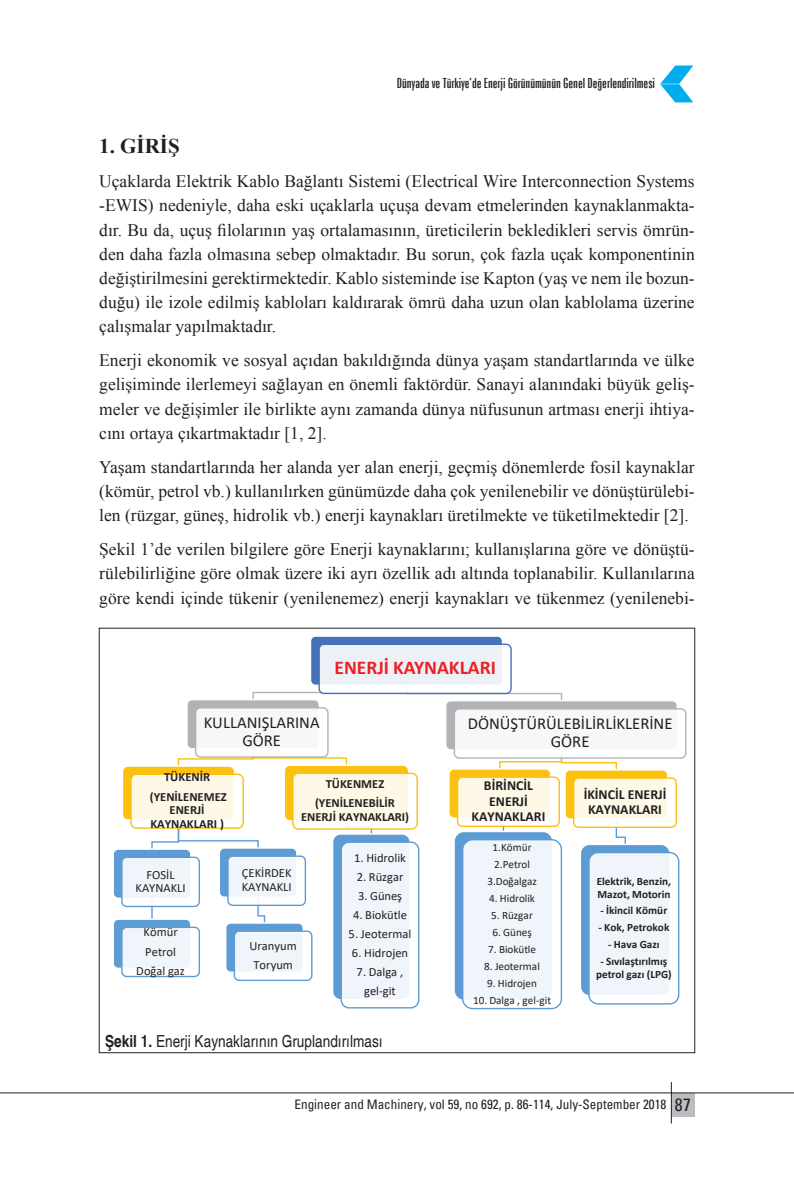
<style>
.page{position:relative;width:794px;height:1191px;background:#fff}
.page>*{position:absolute;margin:0;border:0;box-sizing:border-box;transform-origin:0 0}
.t1{font:700 21px "Times New Roman";color:#231f20}
.t2{font:700 19.6px "Calibri";color:#ee1f23}
.t3{font:17.5px/24.2px "Times New Roman";color:#231f20;text-align:justify}
.t4{font:16.62px/18.4px "Calibri";color:#231f20;text-align:center}
.t5{font:condensed 16.62px "Helvetica";color:#231f20}
.t6{font:extra-condensed 14px "Zurich BT";letter-spacing:-.005em;color:#231f20}
.t7{font:700 13.83px/15.2px "Calibri";color:#231f20;text-align:center}
.t8{font:condensed 13.12px "Univers";color:#231f20}
.t9{font:12.6px/19.1px "Calibri";color:#231f20;text-align:center}
.t10{font:700 12.6px/19.2px "Calibri";color:#231f20;text-align:center}
.t11{font:11.2px/17px "Calibri";letter-spacing:-.005em;color:#231f20;text-align:center}
.t12{font:700 11.2px/12.4px "Calibri";color:#231f20}
.s1{font-weight:700}
.s2{font-size:17.5px}
</style>
<div class="page">
<svg style="left:660px;top:65px;width:33px;height:37px"></svg>
<div style="left:671px;top:1092px;width:23px;height:24px;background:#bcbdc0"></div>
<hr style="left:671px;top:1082px;width:1px;height:41px;background:#231f20">
<hr style="left:0;top:1092px;width:794px;height:1px;background:#231f20">
<svg style="left:615px;top:828px;width:11px;height:15px"></svg>
<svg style="left:498px;top:758px;width:120px;height:11px"></svg>
<svg style="left:345px;top:829px;width:28px;height:4px"></svg>
<svg style="left:257px;top:906px;width:9px;height:16px"></svg>
<hr style="left:151px;top:898px;width:2px;height:21px;background:#5c9bd3">
<svg style="left:151px;top:825px;width:108px;height:23px"></svg>
<svg style="left:177px;top:754px;width:171px;height:11px"></svg>
<svg style="left:252px;top:691px;width:311px;height:9px"></svg>
<div style="left:310px;top:635px;width:193px;height:51px;background:#4671b8;border:1px solid #fff;border-radius:5px"></div>
<div style="left:319px;top:644px;width:192px;height:49px;background:#fff;border-radius:5px;opacity:.9"></div>
<div style="left:318px;top:643px;width:194px;height:51px;border:1px solid #4671b8;border-radius:5px"></div>
<div style="left:186px;top:699px;width:134px;height:50px;background:#b1b2b6;border:1px solid #fff;border-radius:5px"></div>
<div style="left:196px;top:708px;width:132px;height:49px;background:#f7f7f7;border-radius:5px"></div>
<div style="left:195px;top:707px;width:134px;height:50px;border:1px solid #b1b2b6;border-radius:5px"></div>
<div style="left:122px;top:765px;width:113px;height:55px;background:#fcc011;border:1px solid #fff;border-radius:5px"></div>
<div style="left:131px;top:774px;width:112px;height:54px;background:#fff;border-radius:5px;opacity:.9"></div>
<div style="left:130px;top:773px;width:114px;height:55px;border:1px solid #fcc011;border-radius:5px"></div>
<div style="left:113px;top:848px;width:78px;height:51px;background:#5c9bd3;border:1px solid #fff;border-radius:5px"></div>
<div style="left:122px;top:857px;width:77px;height:49px;background:#fff;border-radius:5px;opacity:.9"></div>
<div style="left:121px;top:856px;width:79px;height:51px;border:1px solid #5c9bd3;border-radius:5px"></div>
<div style="left:113px;top:918px;width:78px;height:51px;background:#5c9bd3;border:1px solid #fff;border-radius:5px"></div>
<div style="left:122px;top:927px;width:77px;height:49px;background:#fff;border-radius:5px;opacity:.9"></div>
<div style="left:121px;top:926px;width:79px;height:51px;border:1px solid #5c9bd3;border-radius:5px"></div>
<div style="left:219px;top:847px;width:78px;height:51px;background:#5c9bd3;border:1px solid #fff;border-radius:5px"></div>
<div style="left:228px;top:856px;width:77px;height:49px;background:#fff;border-radius:5px;opacity:.9"></div>
<div style="left:227px;top:855px;width:79px;height:51px;border:1px solid #5c9bd3;border-radius:5px"></div>
<div style="left:225px;top:922px;width:79px;height:51px;background:#5c9bd3;border:1px solid #fff;border-radius:5px"></div>
<div style="left:234px;top:931px;width:78px;height:49px;background:#fff;border-radius:5px;opacity:.9"></div>
<div style="left:234px;top:930px;width:78px;height:51px;border:1px solid #5c9bd3;border-radius:5px"></div>
<div style="left:283px;top:764px;width:126px;height:57px;background:#fcc011;border:1px solid #fff;border-radius:6px"></div>
<div style="left:293px;top:773px;width:124px;height:56px;background:#fff;border-radius:6px;opacity:.9"></div>
<div style="left:292px;top:772px;width:126px;height:57px;border:1px solid #fcc011;border-radius:6px"></div>
<div style="left:332px;top:833px;width:79px;height:167px;background:#5c9bd3;border:1px solid #fff;border-radius:8px"></div>
<div style="left:341px;top:842px;width:78px;height:165px;background:#fff;border-radius:8px;opacity:.9"></div>
<div style="left:340px;top:841px;width:79px;height:167px;border:1px solid #5c9bd3;border-radius:8px"></div>
<div style="left:445px;top:700px;width:233px;height:50px;background:#b1b2b6;border:1px solid #fff;border-radius:5px"></div>
<div style="left:454px;top:709px;width:232px;height:49px;background:#f7f7f7;border-radius:5px"></div>
<div style="left:454px;top:708px;width:232px;height:50px;border:1px solid #b1b2b6;border-radius:5px"></div>
<div style="left:448px;top:768px;width:103px;height:51px;background:#fcc011;border:1px solid #fff;border-radius:5px"></div>
<div style="left:457px;top:777px;width:102px;height:49px;background:#fff;border-radius:5px;opacity:.9"></div>
<div style="left:457px;top:776px;width:103px;height:51px;border:1px solid #fcc011;border-radius:5px"></div>
<div style="left:453px;top:830px;width:100px;height:171px;background:#5c9bd3;border:1px solid #fff;border-radius:10px"></div>
<div style="left:463px;top:839px;width:98px;height:169px;background:#fff;border-radius:10px;opacity:.9"></div>
<div style="left:462px;top:839px;width:100px;height:170px;border:1px solid #5c9bd3;border-radius:10px"></div>
<div style="left:564px;top:769px;width:104px;height:50px;background:#fcc011;border:1px solid #fff;border-radius:5px"></div>
<div style="left:573px;top:778px;width:103px;height:49px;background:#fff;border-radius:5px;opacity:.9"></div>
<div style="left:573px;top:777px;width:104px;height:51px;border:1px solid #fcc011;border-radius:5px"></div>
<svg style="left:579px;top:843px;width:92px;height:153px;fill:#5c9bd3"></svg>
<div style="left:589px;top:852px;width:89px;height:152px;background:#fff;border-radius:9px;opacity:.9"></div>
<div style="left:588px;top:852px;width:91px;height:152px;border:1px solid #5c9bd3;border-radius:9px"></div>
<p class="t6" style="left:397px;top:75px;width:260px">Dünyada ve Türkiye’de Enerji Görünümünün Genel Değerlendirilmesi</p>
<p class="t1" style="left:99px;top:132px;width:82px">1. GİRİŞ</p>
<p class="t3" style="left:99px;top:169px;width:597px">Uçaklarda Elektrik Kablo Bağlantı Sistemi (Electrical Wire Interconnection Systems -EWIS) nedeniyle, daha eski uçaklarla uçuşa devam etmelerinden kaynaklanmakta&shy;dır. Bu da, uçuş filolarının yaş ortalamasının, üreticilerin bekledikleri servis ömrün&shy;den daha fazla olmasına sebep olmaktadır. Bu sorun, çok fazla uçak komponentinin değiştirilmesini gerektirmektedir. Kablo sisteminde ise Kapton (yaş ve nem ile bozun&shy;duğu) ile izole edilmiş kabloları kaldırarak ömrü daha uzun olan kablolama üzerine çalışmalar yapılmaktadır.</p>
<p class="t3" style="left:99px;top:348px;width:597px">Enerji ekonomik ve sosyal açıdan bakıldığında dünya yaşam standartlarında ve ülke gelişiminde ilerlemeyi sağlayan en önemli faktördür. Sanayi alanındaki büyük geliş&shy;meler ve değişimler ile birlikte aynı zamanda dünya nüfusunun artması enerji ihtiya&shy;cını ortaya çıkartmaktadır [1, 2].</p>
<p class="t3" style="left:99px;top:454px;width:597px">Yaşam standartlarında her alanda yer alan enerji, geçmiş dönemlerde fosil kaynaklar (kömür, petrol vb.) kullanılırken günümüzde daha çok yenilenebilir ve dönüştürülebi&shy;len (rüzgar, güneş, hidrolik vb.) enerji kaynakları üretilmekte ve tüketilmektedir [2].</p>
<p class="t3" style="left:99px;top:537px;width:597px">Şekil 1’de verilen bilgilere göre Enerji kaynaklarını; kullanışlarına göre ve dönüştü&shy;rülebilirliğine göre olmak üzere iki ayrı özellik adı altında toplanabilir. Kullanılarına göre kendi içinde tükenir (yenilenemez) enerji kaynakları ve tükenmez (yenilenebi-</p>
<p class="t2" style="left:334px;top:654px;width:163px">ENERJİ KAYNAKLARI</p>
<p class="t4" style="left:204px;top:713px;width:117px">KULLANIŞLARINA<br>GÖRE</p>
<p class="t10" style="left:150px;top:767px;width:78px">TÜKENİR (YENİLENEMEZ</p>
<p class="t10" style="left:150px;top:803px;width:75px;line-height:13.7px">ENERJİ<br>KAYNAKLARI )</p>
<p class="t9" style="left:136px;top:867px;width:52px;line-height:13.8px">FOSİL<br>KAYNAKLI</p>
<p class="t9" style="left:136px;top:922px;width:50px">Kömür<br>Petrol<br>Doğal gaz</p>
<p class="t10" style="left:315px;top:774px;width:81px">TÜKENMEZ (YENİLENEBİLİR</p>
<p class="t10" style="left:301px;top:807px;width:110px">ENERJİ KAYNAKLARI)</p>
<p class="t9" style="left:354px;top:847px;width:53px">1. Hidrolik</p>
<p class="t9" style="left:357px;top:866px;width:48px">2. Rüzgar</p>
<p class="t9" style="left:358px;top:886px;width:46px">3. Güneş</p>
<p class="t9" style="left:353px;top:905px;width:55px">4. Biokütle</p>
<p class="t9" style="left:349px;top:924px;width:64px">5. Jeotermal</p>
<p class="t9" style="left:352px;top:943px;width:58px">6. Hidrojen</p>
<p class="t9" style="left:357px;top:962px;width:48px">7. Dalga , gel-git</p>
<p class="t9" style="left:242px;top:866px;width:52px;line-height:13.8px;text-align:left">ÇEKİRDEK<br>KAYNAKLI</p>
<p class="t9" style="left:250px;top:935px;width:49px">Uranyum<br>Toryum</p>
<p class="t5" style="left:105px;top:1031px;width:279px"><span class="s1">Şekil 1.</span> Enerji Kaynaklarının Gruplandırılması</p>
<p class="t4" style="left:468px;top:714px;width:206px">DÖNÜŞTÜRÜLEBİLİRLİKLERİNE<br>GÖRE</p>
<p class="t7" style="left:471px;top:778px;width:75px">BİRİNCİL<br>ENERJİ<br>KAYNAKLARI</p>
<p class="t11" style="left:487px;top:838px;width:51px">1.Kömür<br>2.Petrol<br>3.Doğalgaz</p>
<p class="t11" style="left:489px;top:889px;width:47px">4. Hidrolik</p>
<p class="t11" style="left:491px;top:906px;width:43px">5. Rüzgar</p>
<p class="t11" style="left:492px;top:923px;width:41px">6. Güneş</p>
<p class="t11" style="left:488px;top:940px;width:49px">7. Biokütle</p>
<p class="t11" style="left:484px;top:957px;width:57px">8. Jeotermal</p>
<p class="t11" style="left:487px;top:974px;width:51px">9. Hidrojen</p>
<p class="t11" style="left:473px;top:991px;width:80px">10. Dalga , gel-git</p>
<p class="t7" style="left:584px;top:786px;width:84px">İKİNCİL ENERJİ<br>KAYNAKLARI</p>
<p class="t12" style="left:597px;top:875px;width:76px">Elektrik, Benzin,<br>Mazot, Motorin</p>
<p class="t12" style="left:600px;top:904px;width:68px">- İkincil Kömür</p>
<p class="t12" style="left:598px;top:921px;width:72px">- Kok, Petrokok</p>
<p class="t12" style="left:608px;top:938px;width:53px">- Hava Gazı</p>
<p class="t12" style="left:596px;top:955px;width:77px;text-align:center">- Sıvılaştırılmış petrol gazı (LPG)</p>
<p class="t8" style="left:295px;top:1096px;width:398px">Engineer and Machinery, vol 59, no 692, p. 86-114, July-September 2018 <span class="s2">87</span></p>
</div>
